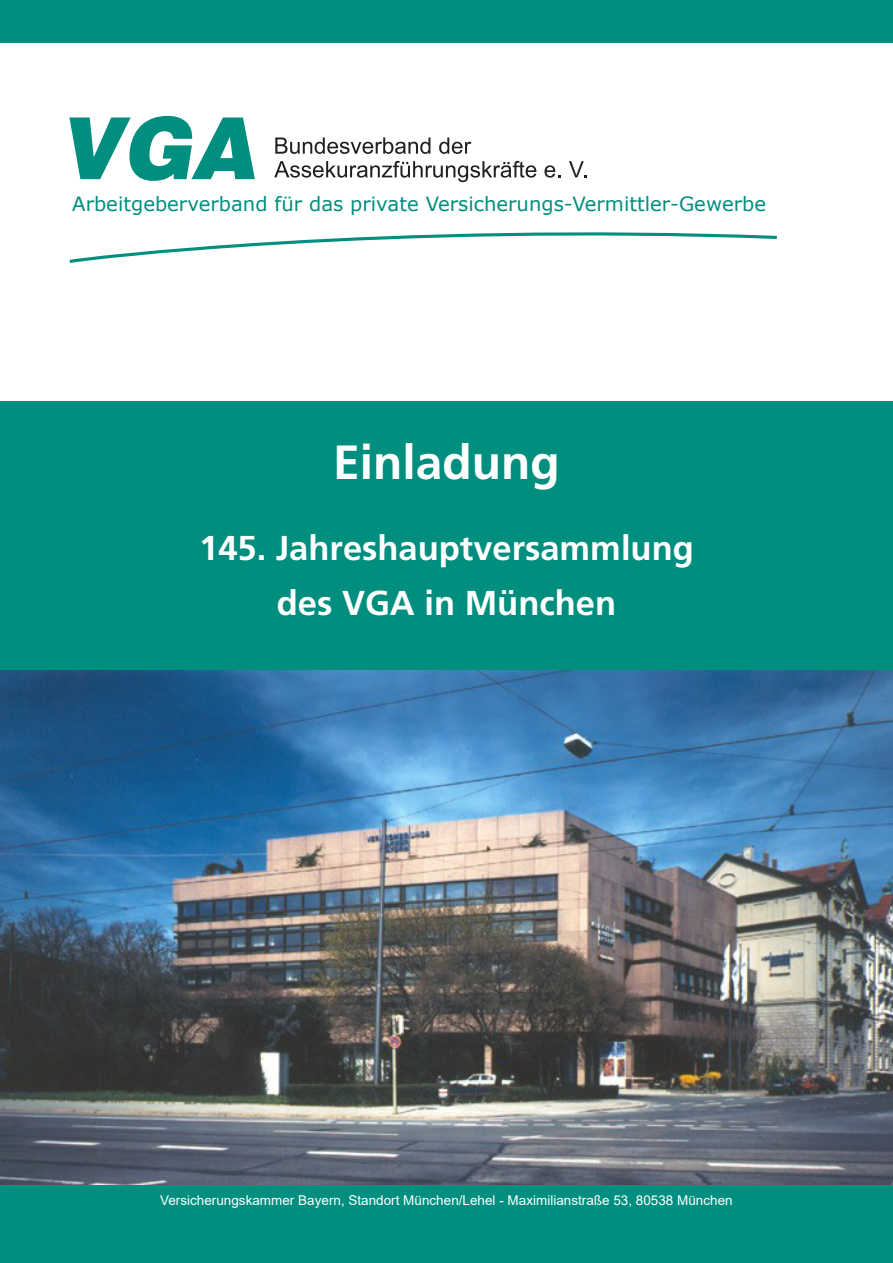
<style>
.page{position:relative;width:893px;height:1263px;background:#fff}
.page>*{position:absolute;margin:0;border:0;box-sizing:border-box;transform-origin:0 0}
.t1{font:700 48px "Frutiger";color:#fff}
.t2{font:700 34.5px/55.5px "Frutiger";color:#fff;text-align:center}
.t3{font:19.65px "Verdana";color:#008e7e}
.t4{font:13.5px "Arial";color:#fff}
</style>
<div class="page">
<svg style="left:69px;top:232px;width:708px;height:31px"></svg>
<svg style="left:274px;top:161px;width:262px;height:21px"></svg>
<svg style="left:544px;top:165px;width:17px;height:13px"></svg>
<svg style="left:569px;top:161px;width:17px;height:16px"></svg>
<svg style="left:275px;top:137px;width:155px;height:17px"></svg>
<svg style="left:439px;top:137px;width:32px;height:17px"></svg>
<svg style="left:69px;top:116px;width:186px;height:65px"></svg>
<div style="left:0;top:0;width:893px;height:43px;background:#008e7e"></div>
<div style="left:0;top:402px;width:893px;height:861px;background:#008e7e"></div>
<img style="left:0;top:671px;width:893px;height:513px">
<h3 class="t3" style="left:72px;top:190px;width:695px">Arbeitgeberverband für das private Versicherungs-Vermittler-Gewerbe</h3>
<h1 class="t1" style="left:333px;top:434px;width:228px">Einladung</h1>
<h2 class="t2" style="left:199px;top:520px;width:496px">145. Jahreshauptversammlung des VGA in München</h2>
<p class="t4" style="left:160px;top:1191px;width:574px">Versicherungskammer Bayern, Standort München/Lehel - Maximilianstraße 53, 80538 München</p>
</div>
